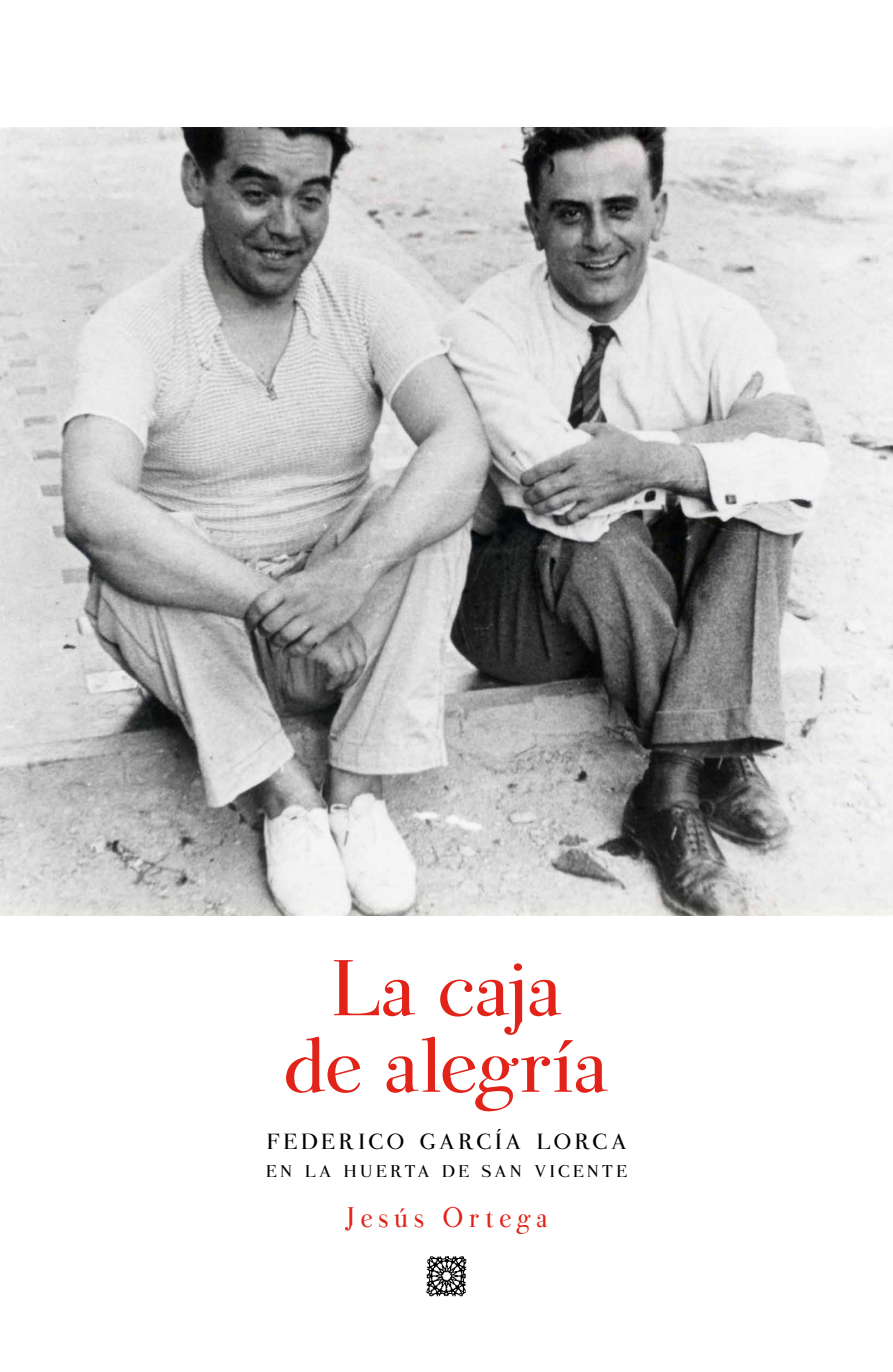
<style>
.page{position:relative;width:893px;height:1372px;background:#fff}
.page>*{position:absolute;margin:0;border:0;box-sizing:border-box;transform-origin:0 0}
.t1{font:68.85px/76.5px "Valentina";letter-spacing:-.01em;color:#e2231a;text-align:center;scale:1.11 1}
.t2{font:24.75px "Valentina";letter-spacing:.235em;color:#e2231a}
.t3{font:19.12px "Valentina";letter-spacing:.155em;color:#000;scale:1.11 1}
.t4{font:14.85px "Valentina";letter-spacing:.185em;color:#000;scale:1.11 1}
</style>
<div class="page">
<img style="left:0;top:128px;width:893px;height:787px">
<img style="left:426px;top:1256px;width:41px;height:41px">
<h1 class="t1" style="left:284px;top:952px;width:295px">La caja de alegría</h1>
<p class="t3" style="left:266px;top:1128px;width:326px">FEDERICO GARCÍA LORCA</p>
<p class="t4" style="left:266px;top:1161px;width:327px">EN LA HUERTA DE SAN VICENTE</p>
<h2 class="t2" style="left:345px;top:1200px;width:205px">Jesús Ortega</h2>
</div>
